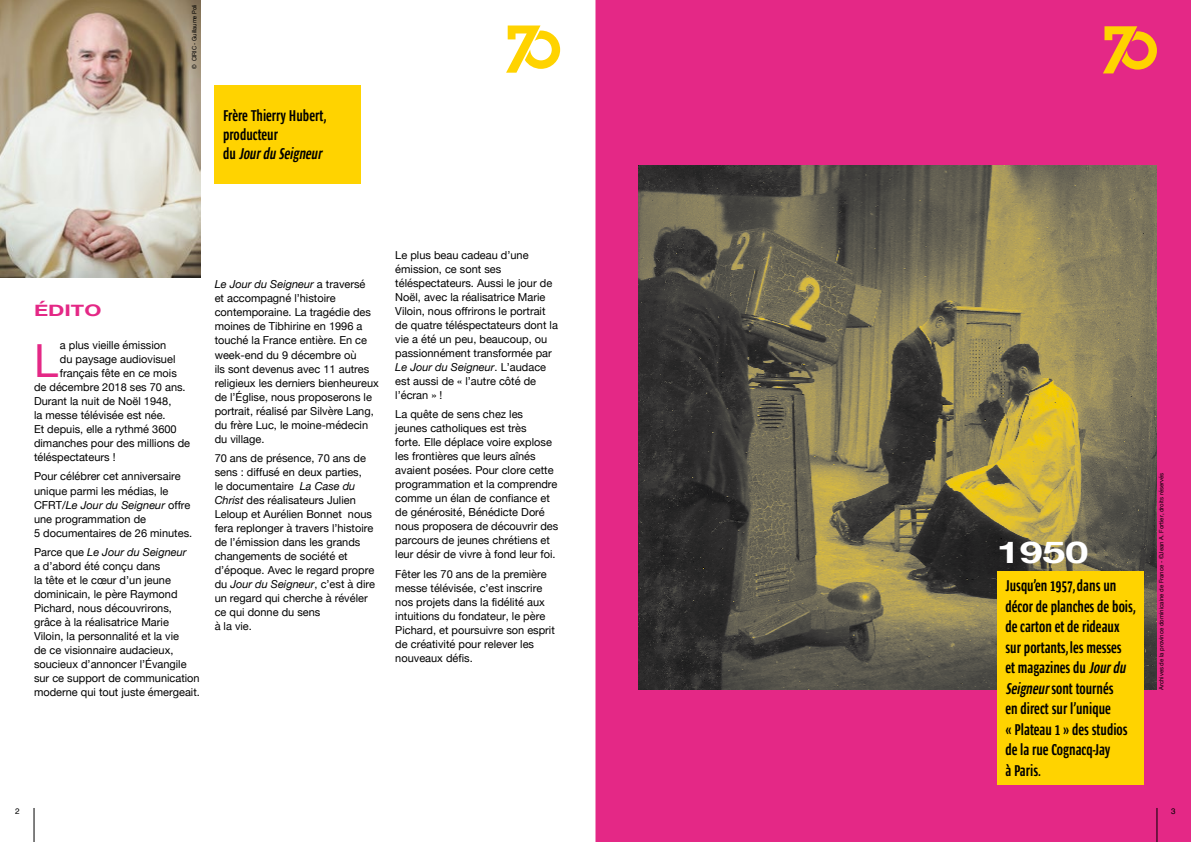
<style>
.page{position:relative;width:1191px;height:842px;background:#fff}
.page>*{position:absolute;margin:0;border:0;box-sizing:border-box;transform-origin:0 0}
.t1{font:45.7px "Helvetica Neue";color:#e42886;scale:.95 1}
.t2{font:700 30px "Helvetica Neue";color:#fff;scale:1.37 1}
.t3{font:700 16px/20.5px "Ardoise Ptf Compact";color:#000}
.t4{font:700 16px "Helvetica Neue";color:#e42886;scale:1.37 1}
.t5{font:11px/14px "Helvetica Neue";color:#000}
.t6{font:8px "Helvetica";color:#000}
.t7{font:6px "Helvetica Neue";color:#000}
.t8{font:6px "Helvetica Neue";color:#000;scale:.95 1}
.s1{font-style:italic}
</style>
<div class="page">
<div style="left:595px;top:0;width:596px;height:842px;background:#e42886"></div>
<hr style="left:34px;top:808px;width:1px;height:34px;background:#000">
<img style="left:638px;top:165px;width:519px;height:524px">
<svg style="left:1102px;top:26px;width:55px;height:47px;background:#f17a44"></svg>
<svg style="left:506px;top:26px;width:54px;height:47px"></svg>
<div style="left:997px;top:571px;width:146px;height:213px;background:#ffd300"></div>
<div style="left:215px;top:85px;width:146px;height:98px;background:#ffd300"></div>
<img style="left:0;top:0;width:200px;height:278px">
<hr style="left:1156px;top:808px;width:1px;height:34px;background:#000">
<p class="t8" style="left:190px;top:69px;width:70px;rotate:-90deg">© CIRIC - Guillaume Poli</p>
<h3 class="t3" style="left:223px;top:104px;width:105px;line-height:19.2px">Frère Thierry Hubert, producteur<br>d u <span class="s1">JourduSeigneur</span></h3>
<h3 class="t4" style="left:34px;top:298px;width:51px">ÉDITO</h3>
<h1 class="t1" style="left:34px;top:328px;width:27px">L</h1>
<p class="t5" style="left:60px;top:338px;width:108px">a plus vieille émission</p>
<p class="t5" style="left:60px;top:352px;width:117px">du paysage audiovisuel</p>
<p class="t5" style="left:60px;top:366px;width:118px">français fête en ce mois</p>
<p class="t5" style="left:34px;top:380px;width:153px">de décembre 2018 ses 70 ans.</p>
<p class="t5" style="left:34px;top:394px;width:139px">Durant la nuit de Noël 1948,</p>
<p class="t5" style="left:34px;top:408px;width:133px">la messe télévisée est née.</p>
<p class="t5" style="left:34px;top:422px;width:144px">Et depuis, elle a rythmé 3600</p>
<p class="t5" style="left:34px;top:436px;width:158px">dimanches pour des millions de</p>
<p class="t5" style="left:34px;top:450px;width:83px">téléspectateurs !</p>
<p class="t5" style="left:34px;top:470px;width:160px">Pour célébrer cet anniversaire unique parmi les médias, le<br>CFRT/<span class="s1">Le Jour du Seigneur</span> offre une programmation de<br>5 documentaires de 26 minutes.</p>
<p class="t5" style="left:34px;top:546px;width:167px">Parce que <span class="s1">Le Jour du Seigneur<br></span>a d’abord été conçu dans<br>la tête et le cœur d’un jeune dominicain, le père Raymond<br>Pichard, nous découvrirons, grâce à la réalisatrice Marie<br>Viloin, la personnalité et la vie<br>de ce visionnaire audacieux, soucieux d’annoncer l’Évangile sur ce support de communication moderne qui tout juste émergeait.</p>
<p class="t5" style="left:215px;top:278px;width:166px"><span class="s1">Le Jour du Seigneur</span> a traversé<br>et accompagné l’histoire contemporaine. La tragédie des moines de Tibhirine en 1996 a touché la France entière. En ce week-end du 9 décembre où<br>ils sont devenus avec 11 autres religieux les derniers bienheureux de l’Église, nous proposerons le portrait, réalisé par Silvère Lang, du frère Luc, le moine-médecin du village.</p>
<p class="t5" style="left:215px;top:452px;width:162px">70 ans de présence, 70 ans de sens : diffusé en deux parties,<br>le documentaire <span class="s1">La Case du<br>Christ</span> des réalisateurs Julien<br>Leloup et Aurélien Bonnet nous fera replonger à travers l’histoire de l’émission dans les grands changements de société et d’époque. Avec le regard propre du <span class="s1">Jour du Seigneur</span>, c’est à dire un regard qui cherche à révéler ce qui donne du sens<br>à la vie.</p>
<p class="t5" style="left:395px;top:248px;width:164px">Le plus beau cadeau d’une émission, ce sont ses téléspectateurs. Aussi le jour de<br>Noël, avec la réalisatrice Marie<br>Viloin, nous offrirons le portrait de quatre téléspectateurs dont la vie a été un peu, beaucoup, ou passionnément transformée par<br><span class="s1">Le Jour du Seigneur</span>. L’audace est aussi de « l’autre côté de l’écran » !</p>
<p class="t5" style="left:395px;top:408px;width:164px">La quête de sens chez les<br>jeunes catholiques est très<br>forte. Elle déplace voire explose les frontières que leurs aînés avaient posées. Pour clore cette programmation et la comprendre comme un élan de confiance et de générosité, Bénédicte Doré nous proposera de découvrir des parcours de jeunes chrétiens et leur désir de vivre à fond leur foi.</p>
<p class="t5" style="left:395px;top:568px;width:161px">Fêter les 70 ans de la première messe télévisée, c’est inscrire nos projets dans la fidélité aux intuitions du fondateur, le père<br>Pichard, et poursuivre son esprit de créativité pour relever les nouveaux défis.</p>
<p class="t6" style="left:15px;top:805px;width:6px">2</p>
<h2 class="t2" style="left:997px;top:529px;width:68px">1950</h2>
<h3 class="t3" style="left:1005px;top:574px;width:132px">Jusqu’en 1957, dans un décor de planches de bois, de carton et de rideaux sur portants, les messes<br>et magazines du <span class="s1">Jourdu<br>Seigneur</span>sont tournés<br>en direct sur l’unique<br>« Plateau 1 » des studios de la rue Cognacq-Jay<br>à Paris.</h3>
<p class="t7" style="left:1156px;top:690px;width:219px;rotate:-90deg">Archives de la province dominicaine de France - ©Jean A. Fortier, droits réservés</p>
<p class="t6" style="left:1171px;top:805px;width:6px">3</p>
</div>
